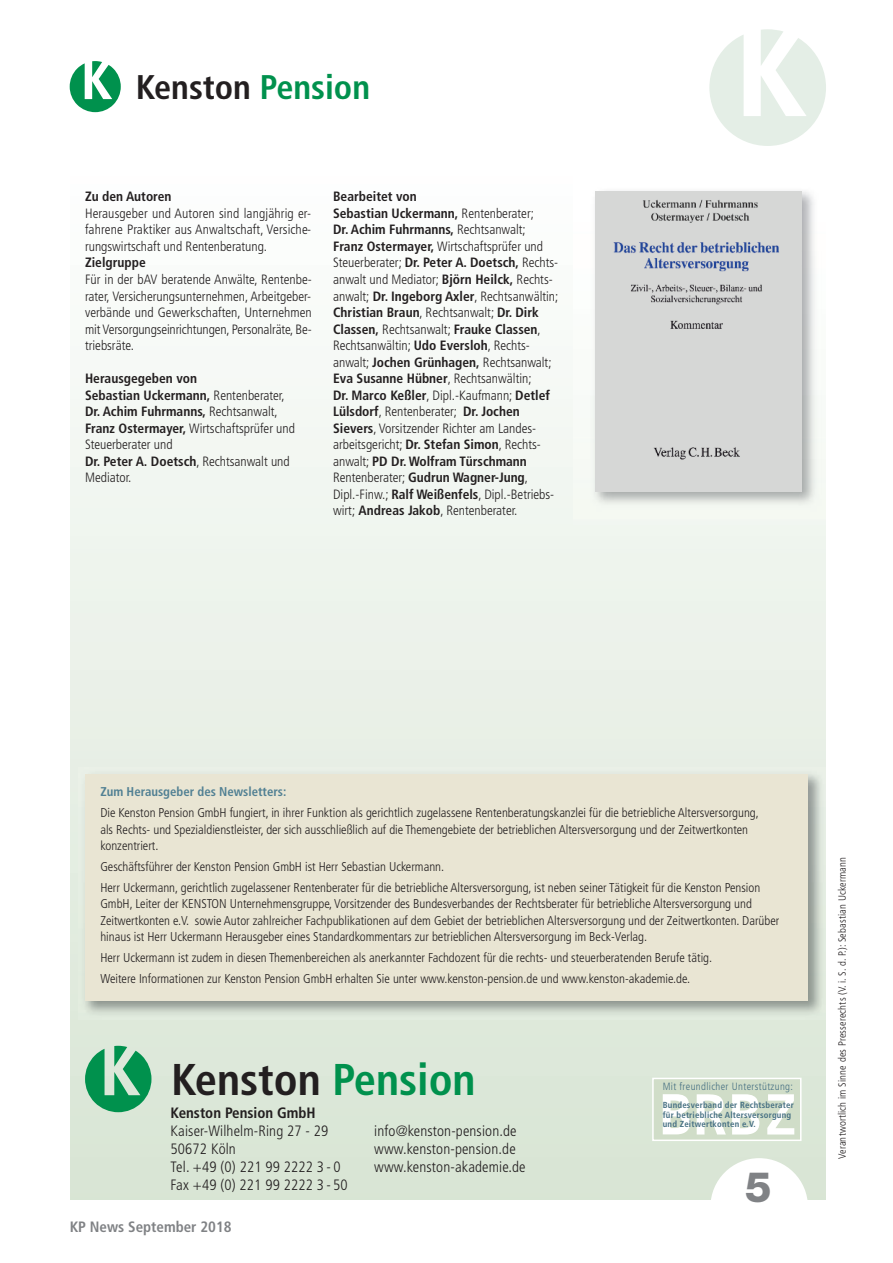
<style>
.page{position:relative;width:893px;height:1263px;background:#fff}
.page>*{position:absolute;margin:0;border:0;box-sizing:border-box;transform-origin:0 0}
.t1{font:700 condensed 44.55px "Frutiger";color:#231f20}
.t2{font:800 42px "Helvetica Neue";color:#808285}
.t3{font:700 condensed 34.2px "Frutiger";color:#231f20}
.t4{font:300 condensed 15px/18px "Frutiger";letter-spacing:.01em;color:#231f20}
.t5{font:700 condensed 15px "Frutiger";color:#808285}
.t6{font:700 condensed 15px "Frutiger";color:#231f20}
.t7{font:300 condensed 13.5px/16.5px "Frutiger";color:#231f20;text-align:justify}
.t8{font:700 condensed 13.5px "Frutiger";color:#231f20}
.t9{font:300 condensed 12.75px/16.5px "Frutiger";color:#231f20}
.t10{font:700 condensed 12.75px "Frutiger";color:#518093}
.t11{font:300 condensed 10.5px "Frutiger";letter-spacing:.015em;color:#231f20}
.t12{font:300 condensed 10.5px "Frutiger";letter-spacing:.035em;color:#456f82}
.t13{font:700 condensed 8.7px/9.6px "Frutiger";letter-spacing:.025em;color:#456f82}
.s1{color:#00914d}
.s2{font-weight:700}
</style>
<div class="page">
<div style="left:70px;top:168px;width:756px;height:1031px;background:linear-gradient(to bottom,#fdfefe,#d8e5d4)"></div>
<div style="left:710px;top:1158px;width:98px;height:97px;background:#fff;border-radius:50%"></div>
<svg style="left:709px;top:29px;width:117px;height:117px"></svg>
<svg style="left:70px;top:61px;width:51px;height:51px"></svg>
<div style="left:654px;top:1079px;width:146px;height:60px;background:#d0ddc8"></div>
<div style="left:652px;top:1078px;width:149px;height:63px;border:2px solid #fff"></div>
<svg style="left:767px;top:1094px;width:27px;height:40px"></svg>
<svg style="left:732px;top:1094px;width:27px;height:40px"></svg>
<svg style="left:697px;top:1094px;width:29px;height:40px"></svg>
<svg style="left:85px;top:1046px;width:66px;height:66px;background:#5eb688"></svg>
<img style="left:79px;top:767px;width:747px;height:252px">
<div style="left:85px;top:774px;width:723px;height:226px;background:#e9e5d3"></div>
<svg style="left:663px;top:1094px;width:27px;height:40px"></svg>
<img style="left:574px;top:177px;width:252px;height:348px">
<img style="left:595px;top:191px;width:207px;height:300px">
<h3 class="t3" style="left:136px;top:73px;width:236px">Kenston <span class="s1">Pension</span></h3>
<p class="t8" style="left:85px;top:191px;width:88px">Zu den Autoren</p>
<p class="t7" style="left:85px;top:206px;width:228px">Herausgeber und Autoren sind langjährig er&shy;fahrene Praktiker aus Anwaltschaft, Versiche&shy;rungswirtschaft und Rentenberatung.</p>
<p class="t8" style="left:85px;top:257px;width:62px">Zielgruppe</p>
<p class="t7" style="left:85px;top:272px;width:228px">Für in der bAV beratende Anwälte, Rentenbe&shy;rater, Versicherungsunternehmen, Arbeitgeber&shy;verbände und Gewerkschaften, Unternehmen mit Versorgungseinrichtungen, Personalräte, Be&shy;triebsräte.</p>
<p class="t7" style="left:85px;top:371px;width:211px;text-align:left"><span class="s2">Herausgegeben von<br>Sebastian Uckermann,</span> Rentenberater,<br><span class="s2">Dr. Achim Fuhrmanns,</span> Rechtsanwalt,<br><span class="s2">Franz Ostermayer,</span> Wirtschaftsprüfer und<br>Steuerberater und<br><span class="s2">Dr. Peter A. Doetsch</span>, Rechtsanwalt und<br>Mediator.</p>
<p class="t7" style="left:333px;top:190px;width:227px;text-align:left"><span class="s2">Bearbeitet von<br>Sebastian Uckermann,</span> Rentenberater;<br><span class="s2">Dr. Achim Fuhrmanns,</span> Rechtsanwalt; <span class="s2">Franz Ostermayer,</span> Wirtschaftsprüfer und Steuerberater; <span class="s2">Dr. Peter A. Doetsch,</span> Rechts&shy;anwalt und Mediator; <span class="s2">Björn Heilck,</span> Rechts&shy;anwalt; <span class="s2">Dr. Ingeborg Axler</span>, Rechtsanwältin; <span class="s2">Christian Braun</span>, Rechtsanwalt; <span class="s2">Dr. Dirk Classen,</span> Rechtsanwalt; <span class="s2">Frauke Classen</span>, Rechtsanwältin; <span class="s2">Udo Eversloh</span>, Rechts&shy;anwalt; <span class="s2">Jochen Grünhagen,</span> Rechtsanwalt; <span class="s2">Eva Susanne Hübner</span>, Rechtsanwältin;<br><span class="s2">Dr. Marco Keßler</span>, Dipl.-Kaufmann; <span class="s2">Detlef Lülsdorf</span>, Rentenberater; <span class="s2">Dr. Jochen Sievers</span>, Vorsitzender Richter am Landes&shy;arbeitsgericht; <span class="s2">Dr. Stefan Simon</span>, Rechts&shy;anwalt; <span class="s2">PD Dr. Wolfram Türschmann </span>Rentenberater; <span class="s2">Gudrun Wagner-Jung</span>, Dipl.-Finw.; <span class="s2">Ralf Weißenfels</span>, Dipl.-Betriebs&shy;wirt; <span class="s2">Andreas Jakob</span>, Rentenberater.</p>
<p class="t10" style="left:100px;top:787px;width:187px">Zum Herausgeber des Newsletters:</p>
<p class="t9" style="left:100px;top:805px;width:660px">Die Kenston Pension GmbH fungiert, in ihrer Funktion als gerichtlich zugelassene Rentenberatungskanzlei für die betriebliche Altersversorgung, als Rechts- und Spezialdienstleister, der sich ausschließlich auf die Themengebiete der betrieblichen Altersversorgung und der Zeitwertkonten konzentriert.</p>
<p class="t9" style="left:100px;top:857px;width:661px;line-height:20.7px">Geschäftsführer der Kenston Pension GmbH ist Herr Sebastian Uckermann.<br>Herr Uckermann, gerichtlich zugelassener Rentenberater für die betriebliche Altersversorgung, ist neben seiner Tätigkeit für die Kenston Pension</p>
<p class="t9" style="left:100px;top:896px;width:680px">GmbH, Leiter der KENSTON Unternehmensgruppe, Vorsitzender des Bundesverbandes der Rechtsberater für betriebliche Altersversorgung und<br>Zeitwertkonten e.V. sowie Autor zahlreicher Fachpublikationen auf dem Gebiet der betrieblichen Altersversorgung und der Zeitwertkonten. Darüber hinaus ist Herr Uckermann Herausgeber eines Standardkommentars zur betrieblichen Altersversorgung im Beck-Verlag.</p>
<p class="t9" style="left:100px;top:948px;width:613px;line-height:20.7px">Herr Uckermann ist zudem in diesen Themenbereichen als anerkannter Fachdozent für die rechts- und steuerberatenden Berufe tätig.<br>Weitere Informationen zur Kenston Pension GmbH erhalten Sie unter www.kenston-pension.de und www.kenston-akademie.de.</p>
<h1 class="t1" style="left:171px;top:1061px;width:306px">Kenston <span class="s1">Pension</span></h1>
<p class="t6" style="left:171px;top:1107px;width:147px">Kenston Pension GmbH</p>
<p class="t4" style="left:171px;top:1123px;width:179px">Kaiser-Wilhelm-Ring 27 - 29<br>50672 Köln<br>Tel. +49 (0) 221 99 2222 3 - 0<br>Fax +49 (0) 221 99 2222 3 - 50</p>
<p class="t4" style="left:374px;top:1123px;width:153px">info@kenston-pension.de www.kenston-pension.de www.kenston-akademie.de</p>
<p class="t5" style="left:70px;top:1221px;width:163px">KP News September 2018</p>
<p class="t12" style="left:663px;top:1082px;width:132px">Mit freundlicher Unterstützung:</p>
<p class="t13" style="left:663px;top:1101px;width:133px">Bundesverband der Rechtsberater für betriebliche Altersversorgung und Zeitwertkonten e.V.</p>
<h2 class="t2" style="left:745px;top:1171px;width:28px">5</h2>
<p class="t11" style="left:838px;top:1159px;width:303px;rotate:-90deg">Verantwortlich im Sinne des Presserechts (V. i. S. d. P.): Sebastian Uckermann</p>
</div>
